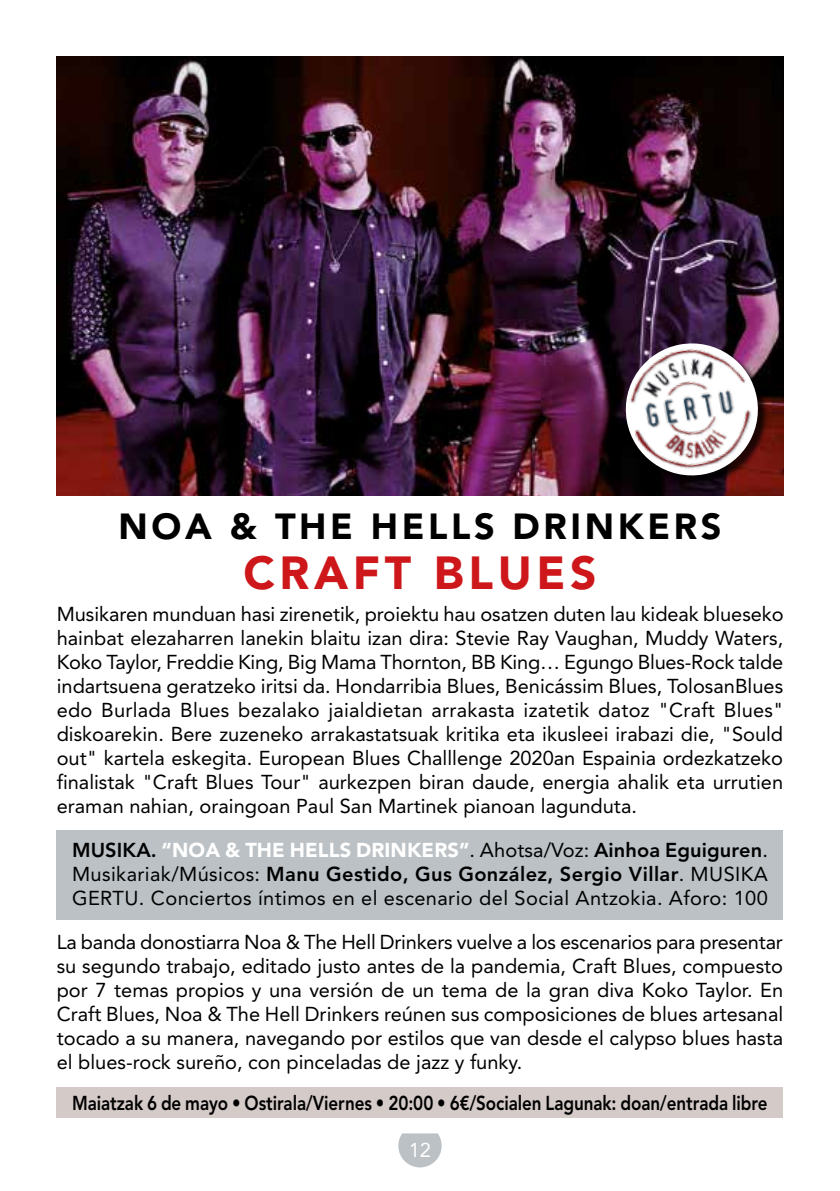
<style>
.page{position:relative;width:840px;height:1191px;background:#fff}
.page>*{position:absolute;margin:0;border:0;box-sizing:border-box;transform-origin:0 0}
.t1{font:900 46px "Avenir LT Std";letter-spacing:.1em;color:#cd171a}
.t2{font:900 36px "Avenir LT Std";letter-spacing:.1em;color:#000}
.t3{font:20px/24px "Avenir LT Std";color:#000;text-align:justify}
.t4{font:800 20px "Avenir LT Std";letter-spacing:-.005em;color:#000;scale:.85 1}
.t5{font:20px "Avenir LT Std";color:#fff}
.s1{font-weight:800}
.s2{font-weight:900;color:#fff}
</style>
<div class="page">
<svg style="left:398px;top:1133px;width:43px;height:34px"></svg>
<div style="left:57px;top:1086px;width:725px;height:31px;background:#d4cac8"></div>
<div style="left:57px;top:830px;width:725px;height:89px;background:#bbc1c5"></div>
<img style="left:57px;top:57px;width:725px;height:438px">
<div style="left:626px;top:344px;width:141px;height:142px;background:#000;opacity:.75"></div>
<img style="left:615px;top:335px;width:150px;height:150px">
<h2 class="t2" style="left:119px;top:504px;width:604px">NOA &amp; THE HELLS DRINKERS</h2>
<h1 class="t1" style="left:243px;top:545px;width:354px">CRAFT BLUES</h1>
<p class="t3" style="left:57px;top:602px;width:728px">Musikaren munduan hasi zirenetik, proiektu hau osatzen duten lau kideak blueseko hainbat elezaharren lanekin blaitu izan dira: Stevie Ray Vaughan, Muddy Waters, Koko Taylor, Freddie King, Big Mama Thornton, BB King… Egungo Blues-Rock talde indartsuena geratzeko iritsi da. Hondarribia Blues, Benicássim Blues, TolosanBlues edo Burlada Blues bezalako jaialdietan arrakasta izatetik datoz "Craft Blues" diskoarekin. Bere zuzeneko arrakastatsuak kritika eta ikusleei irabazi die, "Sould out" kartela eskegita. European Blues Challlenge 2020an Espainia ordezkatzeko finalistak "Craft Blues Tour" aurkezpen biran daude, energia ahalik eta urrutien eraman nahian, oraingoan Paul San Martinek pianoan lagunduta.</p>
<p class="t3" style="left:72px;top:838px;width:697px"><span class="s1">MUSIKA.</span> <span class="s2">“NOA &amp; THE HELLS DRINKERS”</span>. Ahotsa/Voz: <span class="s1">Ainhoa Eguiguren</span>.<br>Musikariak/Músicos: <span class="s1">Manu Gestido, Gus González, Sergio Villar</span>. MUSIKA GERTU. Conciertos íntimos en el escenario del Social Antzokia. Aforo: 100</p>
<p class="t3" style="left:57px;top:930px;width:727px">La banda donostiarra Noa &amp; The Hell Drinkers vuelve a los escenarios para presentar su segundo trabajo, editado justo antes de la pandemia, Craft Blues, compuesto por 7 temas propios y una versión de un tema de la gran diva Koko Taylor. En Craft Blues, Noa &amp; The Hell Drinkers reúnen sus composiciones de blues artesanal tocado a su manera, navegando por estilos que van desde el calypso blues hasta el blues-rock sureño, con pinceladas de jazz y funky.</p>
<p class="t4" style="left:72px;top:1090px;width:819px">Maiatzak 6 de mayo • Ostirala/Viernes • 20:00 • 6€/Socialen Lagunak: doan/entrada libre</p>
<p class="t5" style="left:408px;top:1138px;width:24px">12</p>
</div>
